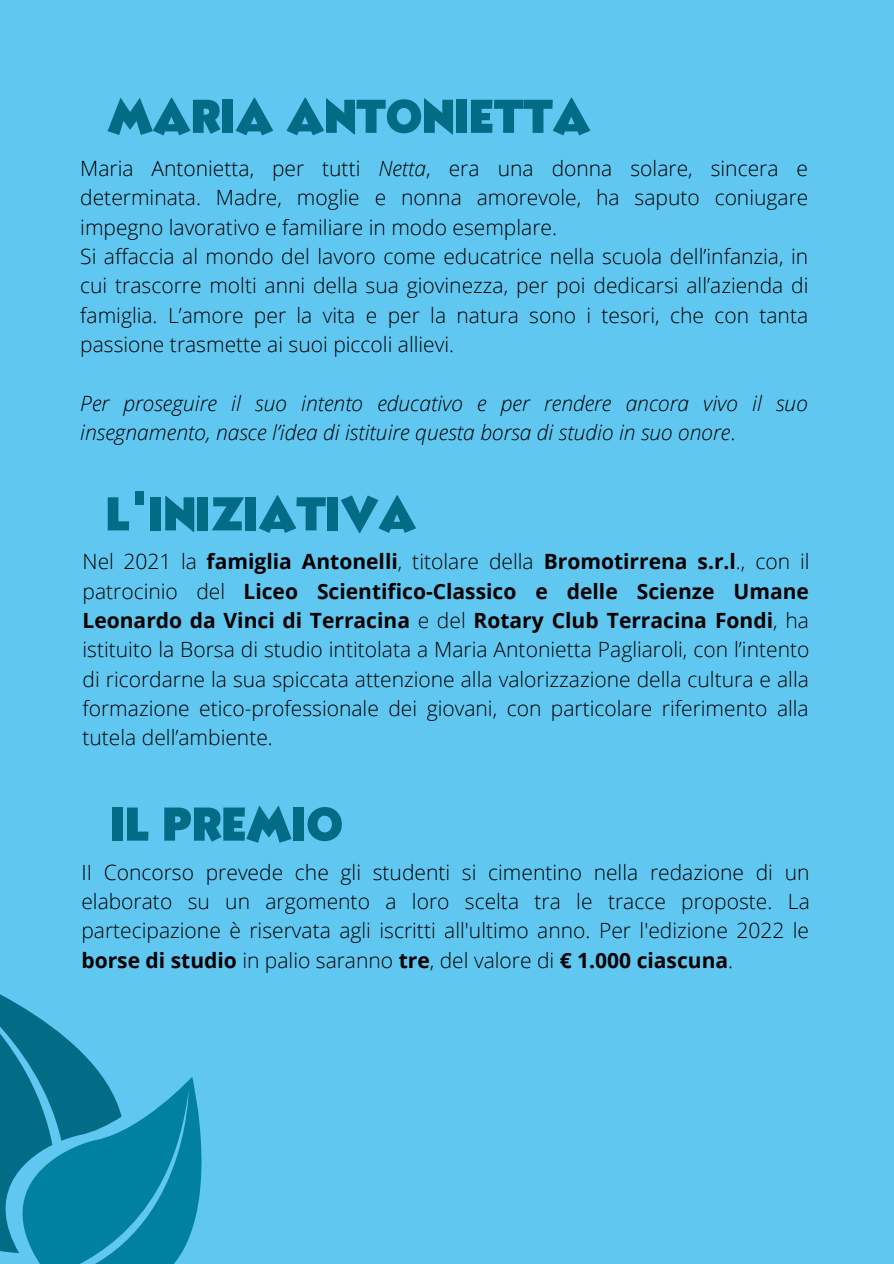
<style>
.page{position:relative;width:894px;height:1264px;background:#fff}
.page>*{position:absolute;margin:0;border:0;box-sizing:border-box;transform-origin:0 0}
.t1{font:52.5px "Minnie Play";color:#006c86}
.t2{font:300 21px/29.2px "Open Sans";color:#000;text-align:justify}
.t3{font:italic 300 21px/29.2px "Open Sans";color:#000}
.s1{font-style:italic}
.s2{font-style:normal}
.s3{font-weight:700}
</style>
<div class="page">
<div style="left:0;top:0;width:893px;height:1263px;background:#60c7f1"></div>
<svg style="left:142px;top:1077px;width:60px;height:186px;fill:#0081a0"></svg>
<svg style="left:0;top:994px;width:142px;height:269px"></svg>
<p class="t1" style="left:107px;top:93px;width:484px">MARIA ANTONIETTA</p>
<p class="t2" style="left:80px;top:153px;width:729px">Maria Antonietta, per tutti <span class="s1">Netta</span>, era una donna solare, sincera e determinata. Madre, moglie e nonna amorevole, ha saputo coniugare impegno lavorativo e familiare in modo esemplare.</p>
<p class="t2" style="left:80px;top:241px;width:729px">Si affaccia al mondo del lavoro come educatrice nella scuola dell’infanzia, in cui trascorre molti anni della sua giovinezza, per poi dedicarsi all’azienda di famiglia. L’amore per la vita e per la natura sono i tesori, che con tanta passione trasmette ai suoi piccoli allievi.</p>
<p class="t3" style="left:80px;top:388px;width:729px">Per proseguire il suo intento educativo e per rendere ancora vivo il suo insegnamento, nasce l’idea di istituire questa borsa di studio in suo onore<span class="s2">.</span></p>
<p class="t1" style="left:106px;top:491px;width:312px">L'INIZIATIVA</p>
<p class="t2" style="left:82px;top:546px;width:728px">Nel 2021 la <span class="s3">famiglia Antonelli</span>, titolare della <span class="s3">Bromotirrena s.r.l</span>., con il patrocinio del <span class="s3">Liceo Scientifico-Classico e delle Scienze Umane Leonardo da Vinci di Terracina</span> e del <span class="s3">Rotary Club Terracina Fondi</span>, ha istituito la Borsa di studio intitolata a Maria Antonietta Pagliaroli, con l’intento di ricordarne la sua spiccata attenzione alla valorizzazione della cultura e alla formazione etico-professionale dei giovani, con particolare riferimento alla tutela dell’ambiente.</p>
<p class="t1" style="left:110px;top:801px;width:234px">IL PREMIO</p>
<p class="t2" style="left:81px;top:857px;width:729px">II Concorso prevede che gli studenti si cimentino nella redazione di un elaborato su un argomento a loro scelta tra le tracce proposte. La partecipazione è riservata agli iscritti all'ultimo anno. Per l'edizione 2022 le <span class="s3">borse di studio</span> in palio saranno <span class="s3">tre</span>, del valore di <span class="s3">€ 1.000 ciascuna</span>.</p>
</div>
